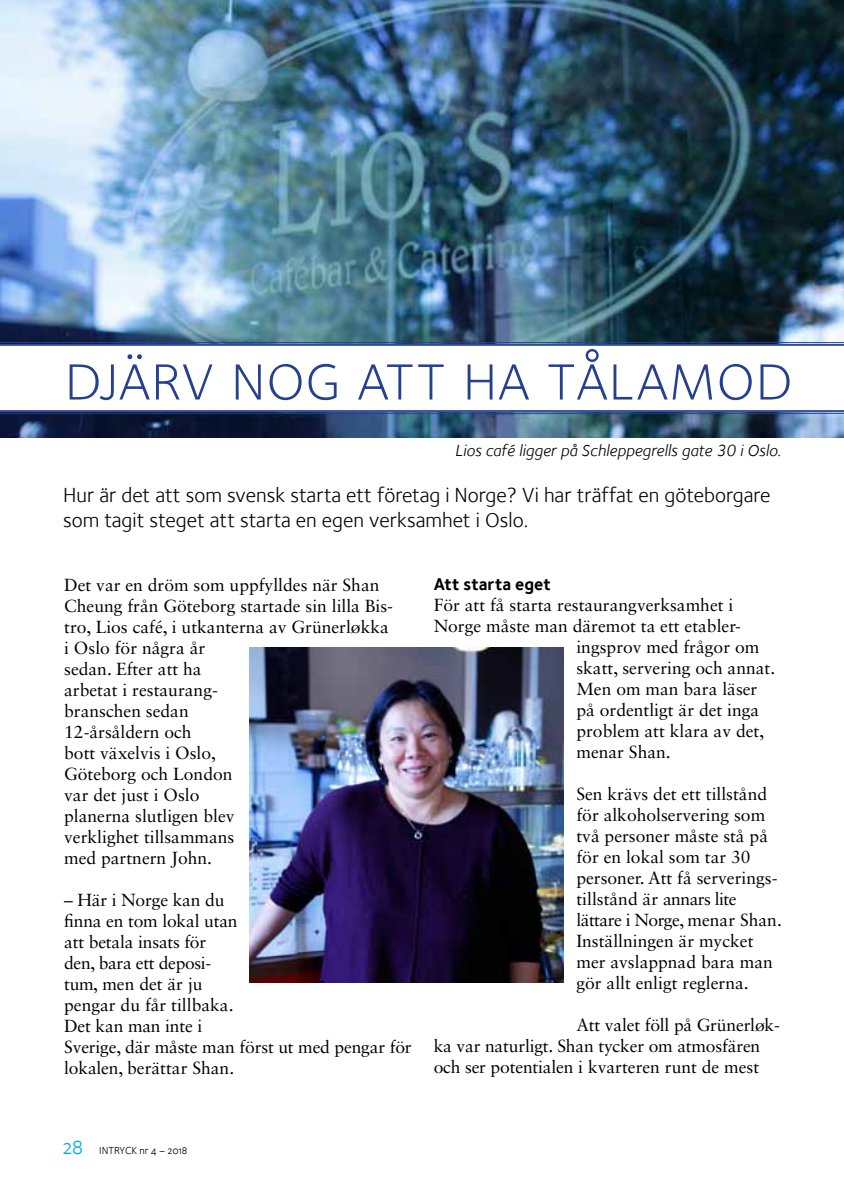
<style>
.page{position:relative;width:844px;height:1191px;background:#fff}
.page>*{position:absolute;margin:0;border:0;box-sizing:border-box;transform-origin:0 0}
.t1{font:300 expanded 68.25px "Foundry Sterling";color:#25408f}
.t2{font:21px/25.2px "Foundry Sterling";color:#000}
.t3{font:17.5px/21px "Sabon LT Std";color:#000}
.t4{font:17.5px "Foundry Sterling Bold Old Style";color:#000}
.t5{font:italic 16.62px "Foundry Sterling";color:#000}
.t6{font:10.5px "Foundry Sterling Book Old Style";color:#000}
.s1{font-size:21px;color:#00aeef}
</style>
<div class="page">
<img style="left:0;top:0;width:843px;height:438px">
<img style="left:249px;top:647px;width:314px;height:335px">
<svg style="left:0;top:342px;width:843px;height:72px;background:#2b477b"></svg>
<svg style="left:0;top:344px;width:843px;height:68px"></svg>
<h1 class="t1" style="left:64px;top:337px;width:730px">djärv nog att ha tålamod</h1>
<p class="t5" style="left:454px;top:441px;width:327px">Lios café ligger på Schleppegrells gate 30 i Oslo.</p>
<p class="t2" style="left:63px;top:482px;width:708px">Hur är det att som svensk starta ett företag i Norge? Vi har träffat en göteborgare som tagit steget att starta en egen verksamhet i Oslo.</p>
<p class="t3" style="left:64px;top:574px;width:330px">Det var en dröm som uppfylldes när Shan<br>Cheung från Göteborg startade sin lilla Bis&shy;tro, Lios café, i utkanterna av Grünerløkka i Oslo för några år<br>sedan. Efter att ha<br>arbetat i restaurang-<br>branschen sedan<br>12-årsåldern och<br>bott växelvis i Oslo,<br>Göteborg och London<br>var det just i Oslo<br>planerna slutligen blev<br>verklighet tillsammans<br>med partnern John.</p>
<p class="t3" style="left:64px;top:889px;width:349px">– Här i Norge kan du<br>finna en tom lokal utan<br>att betala insats för<br>den, bara ett deposi-<br>tum, men det är ju<br>pengar du får tillbaka.<br>Det kan man inte i<br>Sverige, där måste man först ut med pengar för lokalen, berättar Shan.</p>
<p class="t4" style="left:433px;top:573px;width:119px">Att starta eget</p>
<p class="t3" style="left:433px;top:594px;width:301px">För att få starta restaurangverksamhet i</p>
<p class="t3" style="left:433px;top:615px;width:309px">Norge måste man däremot ta ett etabler-</p>
<p class="t3" style="left:576px;top:636px;width:184px">ingsprov med frågor om</p>
<p class="t3" style="left:576px;top:657px;width:200px">skatt, servering och annat.</p>
<p class="t3" style="left:576px;top:678px;width:182px">Men om man bara läser</p>
<p class="t3" style="left:576px;top:699px;width:184px">på ordentligt är det inga</p>
<p class="t3" style="left:576px;top:720px;width:189px">problem att klara av det,</p>
<p class="t3" style="left:576px;top:741px;width:96px">menar Shan.</p>
<p class="t3" style="left:576px;top:783px;width:207px">Sen krävs det ett tillstånd för alkoholservering som två personer måste stå på för en lokal som tar 30 personer. Att få serverings&shy;tillstånd är annars lite lättare i Norge, menar Shan.<br>Inställningen är mycket mer avslappnad bara man gör allt enligt reglerna.</p>
<p class="t3" style="left:433px;top:1014px;width:348px;text-indent:143px">Att valet föll på Grünerløk&shy;ka var naturligt. Shan tycker om atmosfären och ser potentialen i kvarteren runt de mest</p>
<p class="t6" style="left:63px;top:1144px;width:126px"><span class="s1">28</span> INTRYCK nr 4 – 2018</p>
</div>
